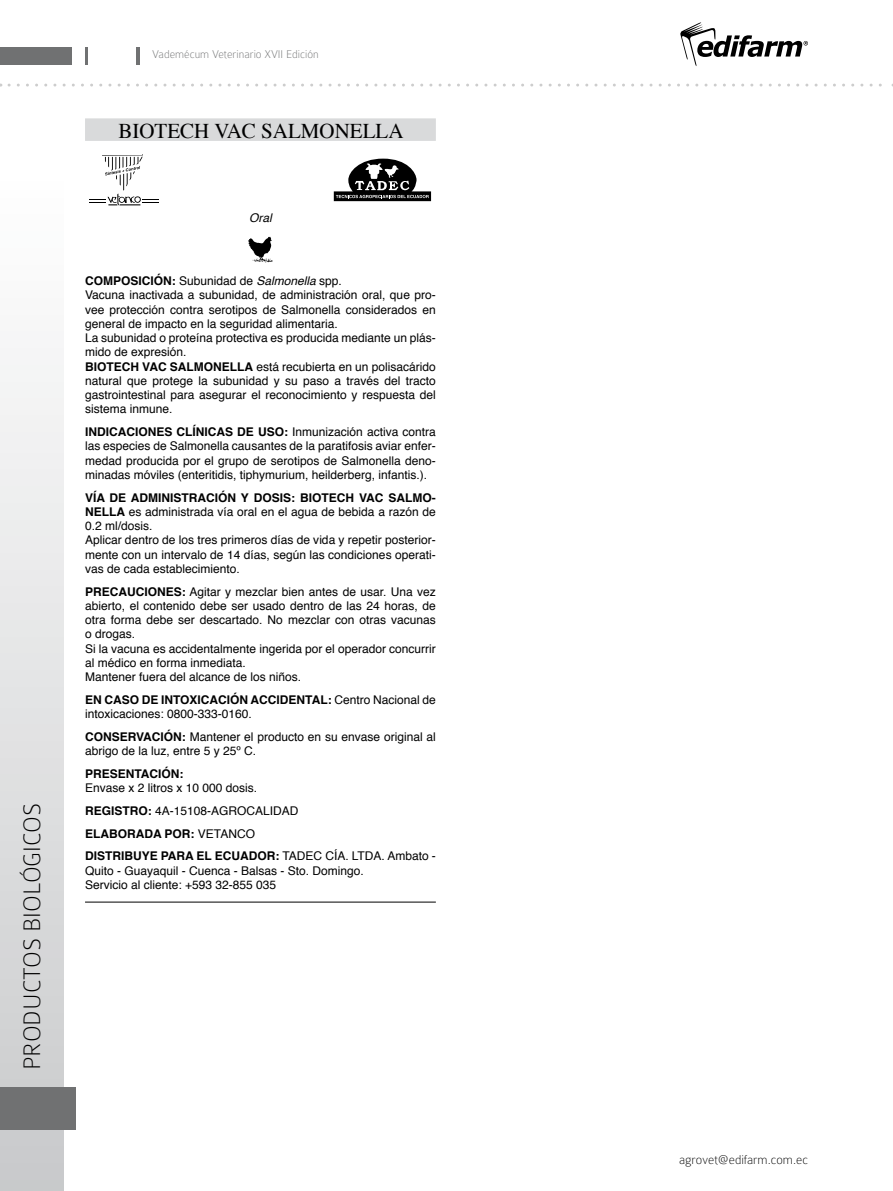
<style>
.page{position:relative;width:893px;height:1191px;background:#fff}
.page>*{position:absolute;margin:0;border:0;box-sizing:border-box;transform-origin:0 0}
.t1{font:100 25.5px "Colaborate";color:#000}
.t2{font:21px "Times";color:#000}
.t3{font:100 13.5px "Colaborate";color:#000}
.t4{font:12px/14.2px "Helvetica";color:#000}
.t5{font:100 12px "Colaborate";color:#707172}
.t6{font:700 12px "Helvetica";color:#000}
.t7{font:italic 12px "Helvetica";color:#000}
.s1{font-weight:700}
.s2{font-style:italic}
</style>
<div class="page">
<div style="left:0;top:168px;width:64px;height:1023px;background:linear-gradient(to bottom,#fff,#c9cacb)"></div>
<svg style="left:9px;top:84px;width:884px;height:3px"></svg>
<svg style="left:680px;top:22px;width:128px;height:44px"></svg>
<div style="left:0;top:47px;width:72px;height:17px;background:#707172"></div>
<div style="left:85px;top:47px;width:54px;height:17px;background:#707172"></div>
<div style="left:88px;top:46px;width:48px;height:20px;background:#fff"></div>
<div style="left:0;top:1087px;width:76px;height:42px;background:#707172"></div>
<div style="left:85px;top:118px;width:351px;height:23px;background:#d9dadb"></div>
<hr style="left:85px;top:902px;width:351px;height:1px;background:#000">
<svg style="left:334px;top:159px;width:97px;height:42px"></svg>
<svg style="left:90px;top:154px;width:69px;height:51px"></svg>
<svg style="left:248px;top:237px;width:25px;height:26px"></svg>
<h1 class="t1" style="left:19px;top:1070px;width:269px;rotate:-90deg">PRODUCTOS BIOLÓGICOS</h1>
<p class="t5" style="left:152px;top:48px;width:168px">Vademécum Veterinario XVII Edición</p>
<h2 class="t2" style="left:118px;top:111px;width:287px">BIOTECH VAC SALMONELLA</h2>
<p class="t7" style="left:249px;top:208px;width:24px">Oral</p>
<p class="t4" style="left:85px;top:274px;width:352px"><span class="s1">COMPOSICIÓN:</span> Subunidad de <span class="s2">Salmonella</span> spp.<br>Vacuna inactivada a subunidad, de administración oral, que pro&shy;vee protección contra serotipos de Salmonella considerados en general de impacto en la seguridad alimentaria.<br>La subunidad o proteína protectiva es producida mediante un plás&shy;mido de expresión.<br><span class="s1">BIOTECH VAC SALMONELLA</span> está recubierta en un polisacárido natural que protege la subunidad y su paso a través del tracto gastrointestinal para asegurar el reconocimiento y respuesta del sistema inmune.</p>
<p class="t4" style="left:85px;top:425px;width:352px;text-align:justify"><span class="s1">INDICACIONES CLÍNICAS DE USO:</span> Inmunización activa contra las especies de Salmonella causantes de la paratifosis aviar enfer&shy;medad producida por el grupo de serotipos de Salmonella deno&shy;minadas móviles (enteritidis, tiphymurium, heilderberg, infantis.).</p>
<p class="t4" style="left:85px;top:490px;width:352px"><span class="s1">VÍA DE ADMINISTRACIÓN Y DOSIS: BIOTECH VAC SALMO-NELLA</span> es administrada vía oral en el agua de bebida a razón de 0.2 ml/dosis.<br>Aplicar dentro de los tres primeros días de vida y repetir posterior&shy;mente con un intervalo de 14 días, según las condiciones operati&shy;vas de cada establecimiento.</p>
<p class="t4" style="left:85px;top:584px;width:352px"><span class="s1">PRECAUCIONES:</span> Agitar y mezclar bien antes de usar. Una vez abierto, el contenido debe ser usado dentro de las 24 horas, de otra forma debe ser descartado. No mezclar con otras vacunas o drogas.<br>Si la vacuna es accidentalmente ingerida por el operador concurrir al médico en forma inmediata.<br>Mantener fuera del alcance de los niños.</p>
<p class="t4" style="left:85px;top:693px;width:352px"><span class="s1">EN CASO DE INTOXICACIÓN ACCIDENTAL:</span> Centro Nacional de intoxicaciones: 0800-333-0160.</p>
<p class="t4" style="left:85px;top:730px;width:352px"><span class="s1">CONSERVACIÓN:</span> Mantener el producto en su envase original al abrigo de la luz, entre 5 y 25º C.</p>
<p class="t6" style="left:85px;top:764px;width:100px">PRESENTACIÓN:</p>
<p class="t4" style="left:85px;top:777px;width:352px;line-height:22.8px">Envase x 2 litros x 10 000 dosis.<br><span class="s1">REGISTRO:</span> 4A-15108-AGROCALIDAD<br><span class="s1">ELABORADA POR:</span> VETANCO<br><span class="s1">DISTRIBUYE PARA EL ECUADOR:</span> TADEC CÍA. LTDA. Ambato -</p>
<p class="t4" style="left:85px;top:863px;width:280px">Quito - Guayaquil - Cuenca - Balsas - Sto. Domingo.<br>Servicio al cliente: +593 32-855 035</p>
<p class="t3" style="left:679px;top:1152px;width:130px">agrovet@edifarm.com.ec</p>
</div>
